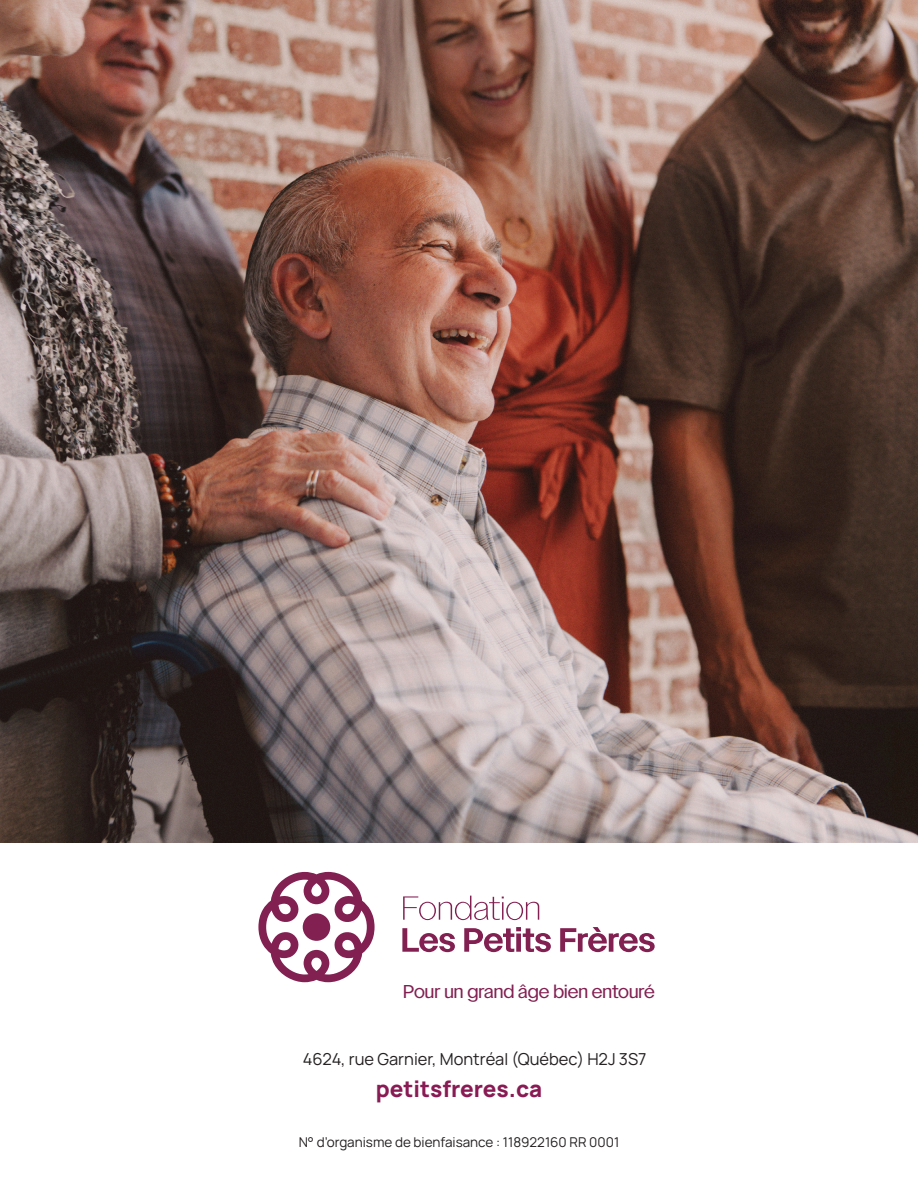
<style>
.page{position:relative;width:918px;height:1188px;background:#fff}
.page>*{position:absolute;margin:0;border:0;box-sizing:border-box;transform-origin:0 0}
.t1{font:800 22.5px "Manrope";color:#891b54}
.t2{font:16.95px "VC Nudge Trial Normal Regular";color:#822052}
.t3{font:16.5px "Manrope";color:#231f20}
.t4{font:13.5px "Manrope";color:#231f20}
</style>
<div class="page">
<svg style="left:258px;top:872px;width:117px;height:110px"></svg>
<div style="left:303px;top:913px;width:27px;height:28px;background:#822052;border-radius:50%"></div>
<svg style="left:403px;top:896px;width:136px;height:24px"></svg>
<svg style="left:402px;top:928px;width:53px;height:24px"></svg>
<svg style="left:464px;top:927px;width:87px;height:25px"></svg>
<svg style="left:560px;top:927px;width:95px;height:25px"></svg>
<img style="left:0;top:0;width:918px;height:842px">
<p class="t2" style="left:403px;top:981px;width:253px">Pour un grand âge bien entouré</p>
<p class="t3" style="left:303px;top:1047px;width:345px">4624, rue Garnier, Montréal (Québec) H2J 3S7</p>
<p class="t1" style="left:376px;top:1070px;width:168px">petitsfreres.ca</p>
<p class="t4" style="left:299px;top:1132px;width:322px">N° d’organisme de bienfaisance : 118922160 RR 0001</p>
</div>
